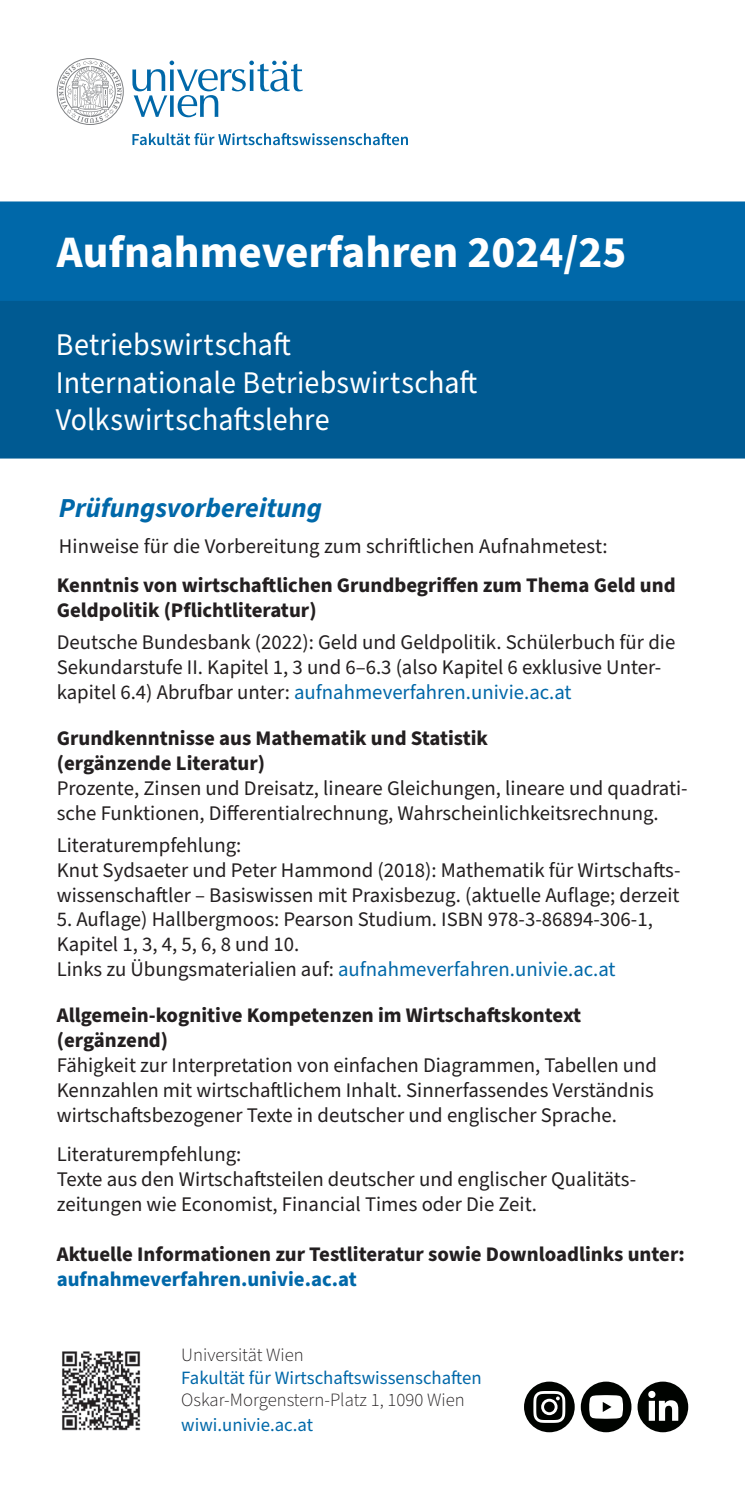
<style>
.page{position:relative;width:745px;height:1489px;background:#fff}
.page>*{position:absolute;margin:0;border:0;box-sizing:border-box;transform-origin:0 0}
.t1{font:700 45px "Source Sans Pro";color:#fff}
.t2{font:31.5px/37.5px "Source Sans Pro";letter-spacing:.005em;color:#fff;scale:.95 1}
.t3{font:italic 700 27.5px "Source Sans Pro";color:#0068a9}
.t4{font:20.75px/25px "Source Sans Pro";color:#231f20}
.t5{font:700 20.75px/25px "Source Sans Pro";color:#231f20}
.t6{font:700 20.75px "Source Sans Pro";color:#0068a9}
.t7{font:18.75px "Source Sans Pro";color:#0068a9}
.t8{font:300 18.75px "Source Sans Pro";color:#231f20}
.s1{color:#0068a9}
.s2{font-size:20.25px}
</style>
<div class="page">
<svg style="left:132px;top:133px;width:275px;height:12px"></svg>
<svg style="left:57px;top:58px;width:67px;height:67px"></svg>
<svg style="left:132px;top:61px;width:170px;height:56px"></svg>
<svg style="left:0;top:201px;width:744px;height:257px;background:#005f9b"></svg>
<div style="left:580px;top:1381px;width:51px;height:50px;background:#000300;border-radius:50%"></div>
<svg style="left:589px;top:1395px;width:33px;height:23px"></svg>
<div style="left:523px;top:1381px;width:51px;height:50px;background:#000300;border-radius:50%"></div>
<svg style="left:533px;top:1391px;width:32px;height:31px"></svg>
<div style="left:637px;top:1381px;width:50px;height:50px;background:#000300;border-radius:50%"></div>
<svg style="left:648px;top:1400px;width:29px;height:20px"></svg>
<svg style="left:647px;top:1390px;width:8px;height:7px"></svg>
<img style="left:62px;top:1351px;width:79px;height:80px">
<h1 class="t1" style="left:57px;top:221px;width:571px">Aufnahmeverfahren 2024/25</h1>
<h2 class="t2" style="left:56px;top:327px;width:445px">Betriebswirtschaft<br>Internationale Betriebswirtschaft<br>Volkswirtschaftslehre</h2>
<h3 class="t3" style="left:59px;top:489px;width:264px">Prüfungsvorbereitung</h3>
<p class="t4" style="left:59px;top:534px;width:550px">Hinweise für die Vorbereitung zum schriftlichen Aufnahmetest:</p>
<p class="t5" style="left:57px;top:573px;width:620px">Kenntnis von wirtschaftlichen Grundbegriffen zum Thema Geld und<br>Geldpolitik (Pflichtliteratur)</p>
<p class="t4" style="left:57px;top:630px;width:619px">Deutsche Bundesbank (2022): Geld und Geldpolitik. Schülerbuch für die<br>Sekundarstufe II. Kapitel 1, 3 und 6–6.3 (also Kapitel 6 exklusive Unter&shy;kapitel 6.4) Abrufbar unter: <span class="s1">aufnahmeverfahren.univie.ac.at</span></p>
<p class="t5" style="left:57px;top:726px;width:432px">Grundkenntnisse aus Mathematik und Statistik (ergänzende Literatur)</p>
<p class="t4" style="left:57px;top:776px;width:632px">Prozente, Zinsen und Dreisatz, lineare Gleichungen, lineare und quadrati&shy;sche Funktionen, Differentialrechnung, Wahrscheinlichkeitsrechnung.</p>
<p class="t4" style="left:57px;top:833px;width:625px">Literaturempfehlung:<br>Knut Sydsaeter und Peter Hammond (2018): Mathematik für Wirtschafts&shy;wissenschaftler – Basiswissen mit Praxisbezug. (aktuelle Auflage; derzeit</p>
<p class="t4" style="left:57px;top:907px;width:597px">5. Auflage) Hallbergmoos: Pearson Studium. <span class="s2">ISBN</span> 978-3-86894-306-1,<br>Kapitel 1, 3, 4, 5, 6, 8 und 10.<br>Links zu Übungsmaterialien auf: <span class="s1">aufnahmeverfahren.univie.ac.at</span></p>
<p class="t5" style="left:57px;top:1003px;width:525px">Allgemein-kognitive Kompetenzen im Wirtschaftskontext (ergänzend)</p>
<p class="t4" style="left:57px;top:1053px;width:601px">Fähigkeit zur Interpretation von einfachen Diagrammen, Tabellen und<br>Kennzahlen mit wirtschaftlichem Inhalt. Sinnerfassendes Verständnis wirtschaftsbezogener Texte in deutscher und englischer Sprache.</p>
<p class="t4" style="left:57px;top:1142px;width:580px">Literaturempfehlung:<br>Texte aus den Wirtschaftsteilen deutscher und englischer Qualitäts&shy;zeitungen wie Economist, Financial Times oder Die Zeit.</p>
<p class="t5" style="left:57px;top:1241px;width:629px">Aktuelle Informationen zur Testliteratur sowie Downloadlinks unter:</p>
<p class="t6" style="left:57px;top:1265px;width:301px">aufnahmeverfahren.univie.ac.at</p>
<p class="t8" style="left:181px;top:1342px;width:124px">Universität Wien</p>
<p class="t7" style="left:181px;top:1364px;width:302px">Fakultät für Wirtschaftswissenschaften</p>
<p class="t8" style="left:181px;top:1387px;width:285px">Oskar-Morgenstern-Platz 1, 1090 Wien</p>
<p class="t7" style="left:181px;top:1412px;width:133px">wiwi.univie.ac.at</p>
</div>
